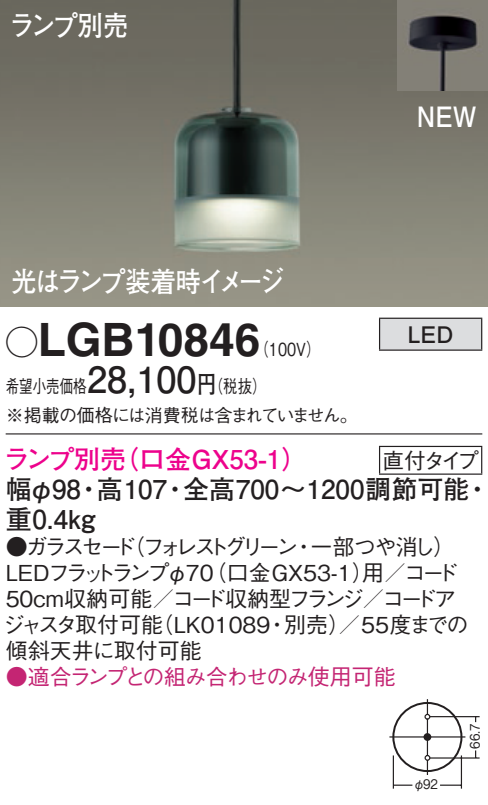
<style>
.page{position:relative;width:488px;height:805px;background:#fff}
.page>*{position:absolute;margin:0;border:0;box-sizing:border-box;transform-origin:0 0}
.t1{font:700 46px "Helvetica LT Std";color:#231f20}
.t2{font:700 28px "Futo Go B101 Pro";letter-spacing:-.12em;color:#fff;scale:.9 1}
.t3{font:700 28px "Futo Go B101 Pro";letter-spacing:-.08em;color:#fff;scale:.9 1}
.t4{font:700 26px/30px "Futo Go B101 Pro";color:#231f20}
.t5{font:700 26px "Futo Go B101 Pro";color:#ed028c}
.t6{font:700 22.8px "Futo Go B101 Pro";color:#231f20}
.t7{font:500 22px/26px "Gothic BBB Pro";letter-spacing:-.07em;color:#231f20}
.t8{font:500 22px "Gothic BBB Pro";letter-spacing:-.07em;color:#c42573}
.t9{font:500 22px "Gothic BBB Pro";letter-spacing:-.09em;color:#231f20}
.t10{font:500 18px/37.6px "Gothic BBB Pro";color:#231f20;scale:.8 1}
.t11{font:500 18px "Gothic BBB Pro";letter-spacing:-.065em;color:#231f20}
.t12{font:500 13.2px "Gothic BBB Pro";color:#231f20;scale:.9 1}
.s1{font-family:"Ford Classification 1";font-weight:400;font-size:32px}
.s2{font-family:"Futo Go B101 Pro";font-weight:700;font-size:36px}
.s3{font-family:"Futo Go B101 Pro";font-weight:700;font-size:24px}
</style>
<div class="page">
<img style="left:0;top:0;width:488px;height:306px">
<img style="left:397px;top:0;width:91px;height:91px">
<div style="left:379px;top:318px;width:102px;height:32px;background:#dcdddf"></div>
<hr style="left:379px;top:317px;width:103px;height:2px;background:#231f20">
<hr style="left:379px;top:319px;width:1px;height:30px;background:#231f20">
<hr style="left:481px;top:319px;width:1px;height:30px;background:#231f20">
<hr style="left:379px;top:349px;width:103px;height:2px;background:#231f20">
<hr style="left:6px;top:433px;width:476px;height:1px;background:#231f20">
<svg style="left:379px;top:447px;width:1px;height:26px"></svg>
<hr style="left:379px;top:446px;width:103px;height:1px;background:#231f20">
<svg style="left:481px;top:447px;width:1px;height:26px"></svg>
<hr style="left:379px;top:473px;width:103px;height:2px;background:#231f20">
<div style="left:392px;top:702px;width:70px;height:70px;border:2px solid #231f20;border-radius:50%"></div>
<hr style="left:389px;top:736px;width:76px;height:1px;background:#231f20">
<hr style="left:426px;top:718px;width:2px;height:37px;background:#231f20">
<svg style="left:424px;top:699px;width:6px;height:20px"></svg>
<svg style="left:424px;top:755px;width:6px;height:20px"></svg>
<div style="left:423px;top:733px;width:8px;height:8px;background:#231f20;border-radius:50%"></div>
<hr style="left:429px;top:716px;width:50px;height:1px;background:#231f20">
<hr style="left:429px;top:757px;width:50px;height:1px;background:#231f20">
<hr style="left:460px;top:755px;width:2px;height:33px;background:#231f20">
<hr style="left:392px;top:755px;width:2px;height:33px;background:#231f20">
<svg style="left:394px;top:784px;width:18px;height:1px"></svg>
<svg style="left:440px;top:784px;width:21px;height:1px"></svg>
<p class="t3" style="left:9px;top:3px;width:133px">ランプ別売</p>
<p class="t2" style="left:11px;top:258px;width:306px">光はランプ装着時イメージ</p>
<h1 class="t1" style="left:6px;top:311px;width:256px"><span class="s1">A</span>LGB10846</h1>
<p class="t10" style="left:6px;top:328px;width:395px;text-indent:249px">（100V）希望小売価格<span class="s2">28,100</span><span class="s3">円</span>（税抜）</p>
<p class="t11" style="left:6px;top:400px;width:353px">※掲載の価格には消費税は含まれていません。</p>
<p class="t3" style="left:416px;top:94px;width:68px">NEW</p>
<p class="t6" style="left:407px;top:316px;width:47px">LED</p>
<p class="t5" style="left:4px;top:438px;width:305px">ランプ別売（口金GX53-1）</p>
<p class="t4" style="left:6px;top:470px;width:486px">幅φ98・高107・全高700～1200調節可能・重0.4kg</p>
<p class="t7" style="left:3px;top:531px;width:467px">●ガラスセード（フォレストグリーン・一部つや消し）<br>LEDフラットランプφ70（口金GX53-1）用／コード<br>50cm収納可能／コード収納型フランジ／コードアジャスタ取付可能（LK01089・別売）／55度までの傾斜天井に取付可能</p>
<p class="t8" style="left:6px;top:659px;width:391px">●適合ランプとの組み合わせのみ使用可能</p>
<p class="t9" style="left:382px;top:442px;width:98px">直付タイプ</p>
<p class="t12" style="left:413px;top:773px;width:29px">φ92</p>
<p class="t12" style="left:464px;top:748px;width:30px;rotate:-90deg">66.7</p>
</div>
